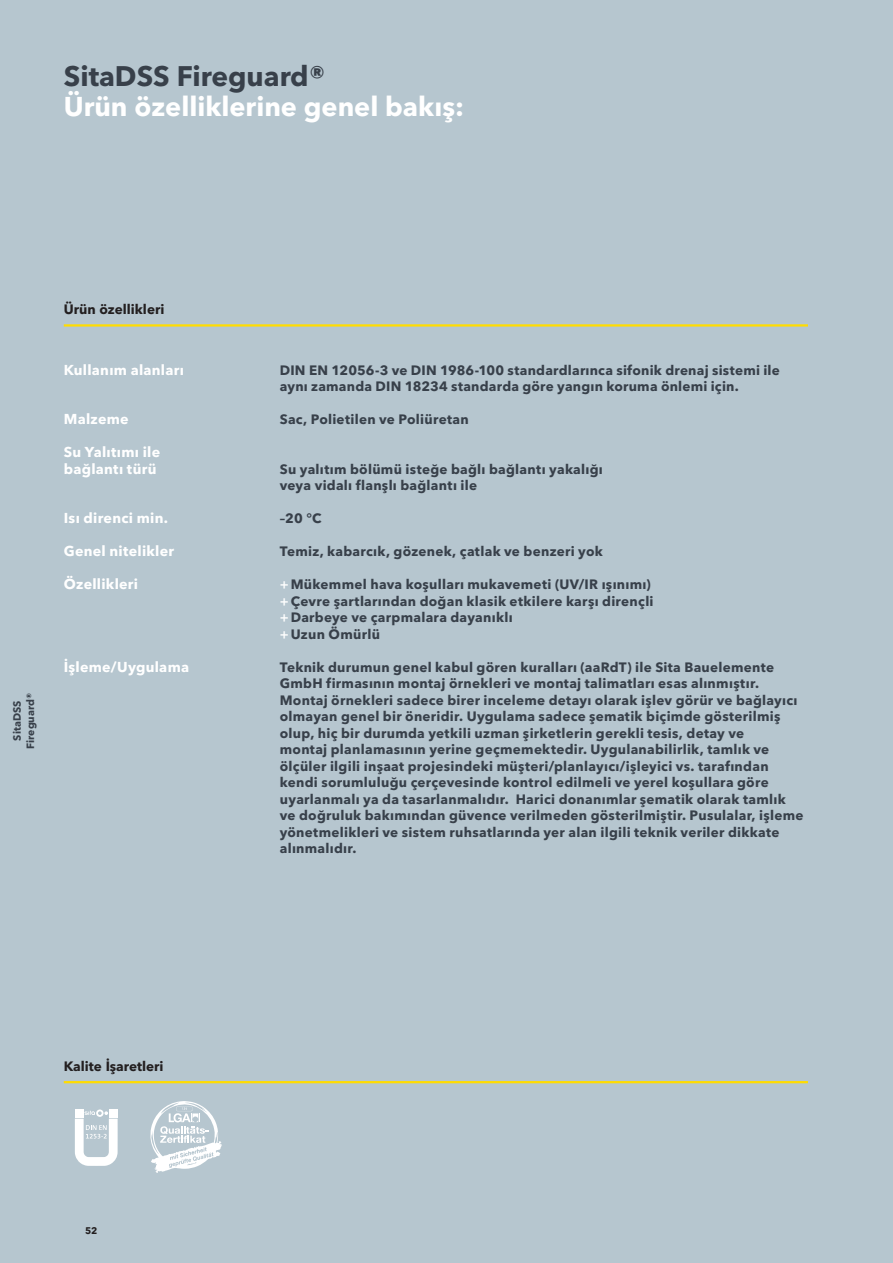
<style>
.page{position:relative;width:893px;height:1263px;background:#b6c6cf}
.page>*{position:absolute;margin:0;border:0;box-sizing:border-box;transform-origin:0 0}
.t1{font:700 28.05px "Avenir Next W1 G";color:#38404a}
.t2{font:700 27px "Avenir Next LT Pro";color:#fff}
.t3{font:700 14.25px/16.5px "Avenir Next W1 G";letter-spacing:.02em;color:#fff}
.t4{font:700 13.5px/16.5px "Avenir Next W1 G";letter-spacing:.02em;color:#38404a}
.t5{font:700 13.5px "Avenir Next LT Pro";color:#231f20}
.t6{font:700 10.5px/13.5px "Avenir Next W1 G";color:#38404a;text-align:center}
.t7{font:700 9.6px "Avenir Next W1 G";color:#231f20}
.s1{font-weight:600;color:#fff}
</style>
<div class="page">
<svg style="left:150px;top:1101px;width:72px;height:72px"></svg>
<svg style="left:75px;top:1109px;width:43px;height:57px"></svg>
<hr style="left:64px;top:324px;width:744px;height:3px;background:#ffdc01">
<hr style="left:64px;top:1081px;width:744px;height:2px;background:#ffdc01">
<h1 class="t1" style="left:64px;top:59px;width:263px">SitaDSS Fireguard®</h1>
<h2 class="t2" style="left:64px;top:90px;width:402px">Ürün özelliklerine genel bakış:</h2>
<p class="t6" style="left:10px;top:749px;width:57px;rotate:-90deg">SitaDSS<br>Fireguard®</p>
<p class="t5" style="left:64px;top:301px;width:102px">Ürün özellikleri</p>
<p class="t3" style="left:64px;top:361px;width:122px">Kullanım alanları</p>
<p class="t4" style="left:280px;top:362px;width:502px">DIN EN 12056-3 ve DIN 1986-100 standardlarınca sifonik drenaj sistemi ile aynı zamanda DIN 18234 standarda göre yangın koruma önlemi için.</p>
<p class="t3" style="left:64px;top:411px;width:67px">Malzeme</p>
<p class="t4" style="left:280px;top:411px;width:190px">Sac, Polietilen ve Poliüretan</p>
<p class="t3" style="left:64px;top:444px;width:98px">Su Yalıtımı ile bağlantı türü</p>
<p class="t4" style="left:280px;top:461px;width:325px">Su yalıtım bölümü isteğe bağlı bağlantı yakalığı veya vidalı flanşlı bağlantı ile</p>
<p class="t3" style="left:64px;top:510px;width:106px">Isı direnci min.</p>
<p class="t4" style="left:280px;top:510px;width:43px">–20 °C</p>
<p class="t3" style="left:64px;top:543px;width:112px">Genel nitelikler</p>
<p class="t4" style="left:280px;top:543px;width:324px">Temiz, kabarcık, gözenek, çatlak ve benzeri yok</p>
<p class="t3" style="left:64px;top:576px;width:76px">Özellikleri</p>
<p class="t4" style="left:280px;top:576px;width:375px"><span class="s1">+</span> Mükemmel hava koşulları mukavemeti (UV/IR ışınımı) <span class="s1">+</span> Çevre şartlarından doğan klasik etkilere karşı dirençli <span class="s1">+</span> Darbeye ve çarpmalara dayanıklı<br><span class="s1">+</span> Uzun Ömürlü</p>
<p class="t3" style="left:64px;top:658px;width:127px">İşleme/Uygulama</p>
<p class="t4" style="left:280px;top:659px;width:525px">Teknik durumun genel kabul gören kuralları (aaRdT) ile Sita Bauelemente GmbH firmasının montaj örnekleri ve montaj talimatları esas alınmıştır.<br>Montaj örnekleri sadece birer inceleme detayı olarak işlev görür ve bağlayıcı olmayan genel bir öneridir. Uygulama sadece şematik biçimde gösterilmiş olup, hiç bir durumda yetkili uzman şirketlerin gerekli tesis, detay ve<br>montaj planlamasının yerine geçmemektedir. Uygulanabilirlik, tamlık ve ölçüler ilgili inşaat projesindeki müşteri/planlayıcı/işleyici vs. tarafından kendi sorumluluğu çerçevesinde kontrol edilmeli ve yerel koşullara göre uyarlanmalı ya da tasarlanmalıdır. Harici donanımlar şematik olarak tamlık ve doğruluk bakımından güvence verilmeden gösterilmiştir. Pusulalar, işleme yönetmelikleri ve sistem ruhsatlarında yer alan ilgili teknik veriler dikkate alınmalıdır.</p>
<p class="t5" style="left:64px;top:1058px;width:101px">Kalite İşaretleri</p>
<p class="t7" style="left:85px;top:1224px;width:14px">52</p>
</div>
